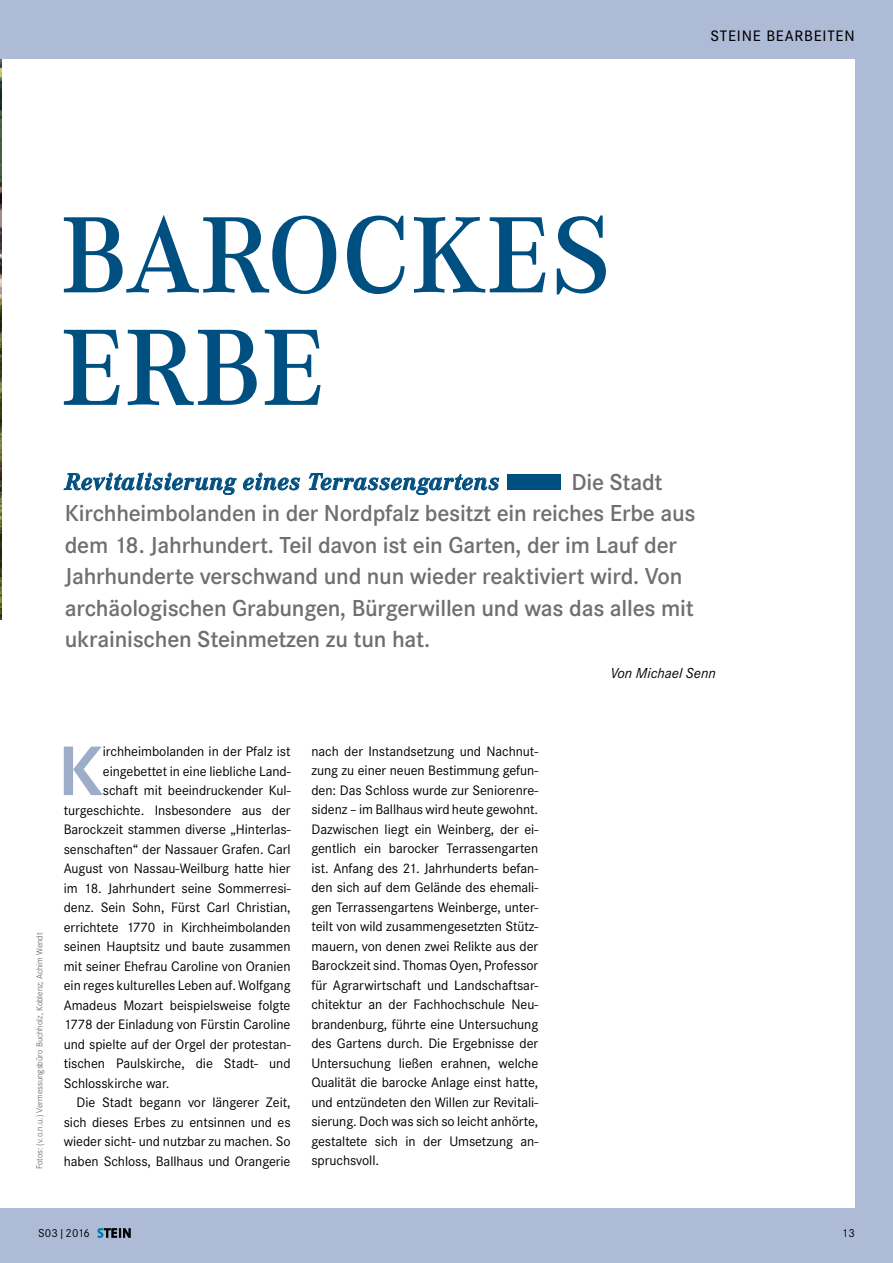
<style>
.page{position:relative;width:893px;height:1263px;background:#adbbd6}
.page>*{position:absolute;margin:0;border:0;box-sizing:border-box;transform-origin:0 0}
.t1{font:600 112.5px/112.5px "Corporate A";color:#004f81}
.t2{font:700 72.75px "Corporate S";color:#9dacc9}
.t3{font:600 24px/31.5px "Corporate S";letter-spacing:-.01em;color:#706f6f}
.t4{font:italic 700 24px "Corporate A";letter-spacing:.035em;color:#004f81}
.t5{font:500 15.75px "Corporate S";letter-spacing:.05em;color:#000}
.t6{font:italic 15px "Corporate S";color:#000}
.t7{font:14.25px/19.5px "Corporate S";letter-spacing:-.005em;color:#000;text-align:justify}
.t8{font:12px "Corporate S";letter-spacing:.01em;color:#000}
.t9{font:300 9px "Corporate S";color:#575756}
</style>
<div class="page">
<svg style="left:98px;top:1228px;width:32px;height:9px"></svg>
<div style="left:0;top:60px;width:855px;height:1148px;background:#fff"></div>
<svg style="left:63px;top:472px;width:174px;height:23px"></svg>
<svg style="left:243px;top:472px;width:57px;height:18px"></svg>
<svg style="left:309px;top:473px;width:190px;height:22px"></svg>
<div style="left:507px;top:474px;width:54px;height:15px;background:#004f81"></div>
<img style="left:0;top:60px;width:2px;height:560px">
<h1 class="t1" style="left:61px;top:201px;width:552px">BAROCKES<br>ERBE</h1>
<p class="t5" style="left:711px;top:26px;width:146px">STEINE BEARBEITEN</p>
<h3 class="t4" style="left:65px;top:468px;width:436px">Revitalisierung eines Terrassengartens</h3>
<p class="t3" style="left:65px;top:466px;width:632px;text-indent:507px">Die Stadt Kirchheimbolanden in der Nordpfalz besitzt ein reiches Erbe aus dem 18. Jahrhundert. Teil davon ist ein Garten, der im Lauf der Jahrhunderte verschwand und nun wieder reaktiviert wird. Von archäologischen Grabungen, Bürgerwillen und was das alles mit ukrainischen Steinmetzen zu tun hat.</p>
<p class="t6" style="left:610px;top:665px;width:107px">Von Michael Senn</p>
<p class="t9" style="left:34px;top:1169px;width:238px;rotate:-90deg">Fotos: (v.o.n.u.) Vermessungsbüro Buchholz, Koblenz; Achim Wendt</p>
<h2 class="t2" style="left:58px;top:729px;width:47px">K</h2>
<p class="t7" style="left:103px;top:742px;width:189px">irchheimbolanden in der Pfalz ist</p>
<p class="t7" style="left:103px;top:761px;width:189px">eingebettet in eine liebliche Land-</p>
<p class="t7" style="left:103px;top:781px;width:189px">schaft mit beeindruckender Kul-</p>
<p class="t7" style="left:64px;top:800px;width:228px">turgeschichte. Insbesondere aus der</p>
<p class="t7" style="left:64px;top:820px;width:228px">Barockzeit stammen diverse „Hinterlas-</p>
<p class="t7" style="left:64px;top:839px;width:228px">senschaften“ der Nassauer Grafen. Carl</p>
<p class="t7" style="left:64px;top:859px;width:228px">August von Nassau-Weilburg hatte hier</p>
<p class="t7" style="left:64px;top:878px;width:228px">im 18. Jahrhundert seine Sommerresi-</p>
<p class="t7" style="left:64px;top:898px;width:228px">denz. Sein Sohn, Fürst Carl Christian,</p>
<p class="t7" style="left:64px;top:917px;width:228px">errichtete 1770 in Kirchheimbolanden</p>
<p class="t7" style="left:64px;top:937px;width:228px">seinen Hauptsitz und baute zusammen</p>
<p class="t7" style="left:64px;top:956px;width:228px">mit seiner Ehefrau Caroline von Oranien</p>
<p class="t7" style="left:64px;top:976px;width:228px">ein reges kulturelles Leben auf. Wolfgang</p>
<p class="t7" style="left:64px;top:995px;width:228px">Amadeus Mozart beispielsweise folgte</p>
<p class="t7" style="left:64px;top:1015px;width:228px">1778 der Einladung von Fürstin Caroline</p>
<p class="t7" style="left:64px;top:1034px;width:228px">und spielte auf der Orgel der protestan-</p>
<p class="t7" style="left:64px;top:1054px;width:228px">tischen Paulskirche, die Stadt- und</p>
<p class="t7" style="left:64px;top:1073px;width:107px">Schlosskirche war.</p>
<p class="t7" style="left:77px;top:1093px;width:216px">Die Stadt begann vor längerer Zeit,</p>
<p class="t7" style="left:64px;top:1112px;width:228px">sich dieses Erbes zu entsinnen und es</p>
<p class="t7" style="left:64px;top:1131px;width:228px">wieder sicht- und nutzbar zu machen. So</p>
<p class="t7" style="left:64px;top:1151px;width:228px">haben Schloss, Ballhaus und Orangerie</p>
<p class="t7" style="left:311px;top:741px;width:228px">nach der Instandsetzung und Nachnut&shy;zung zu einer neuen Bestimmung gefun&shy;den: Das Schloss wurde zur Seniorenre&shy;sidenz – im Ballhaus wird heute gewohnt.<br>Dazwischen liegt ein Weinberg, der ei&shy;gentlich ein barocker Terrassengarten ist. Anfang des 21. Jahrhunderts befan&shy;den sich auf dem Gelände des ehemali&shy;gen Terrassengartens Weinberge, unter&shy;teilt von wild zusammengesetzten Stütz&shy;mauern, von denen zwei Relikte aus der Barockzeit sind. Thomas Oyen, Professor für Agrarwirtschaft und Landschaftsar&shy;chitektur an der Fachhochschule Neu&shy;brandenburg, führte eine Untersuchung des Gartens durch. Die Ergebnisse der Untersuchung ließen erahnen, welche Qualität die barocke Anlage einst hatte, und entzündeten den Willen zur Revitali&shy;sierung. Doch was sich so leicht anhörte, gestaltete sich in der Umsetzung an&shy;spruchsvoll.</p>
<p class="t8" style="left:38px;top:1226px;width:53px">S03 | 2016</p>
<p class="t8" style="left:842px;top:1226px;width:14px">13</p>
</div>
